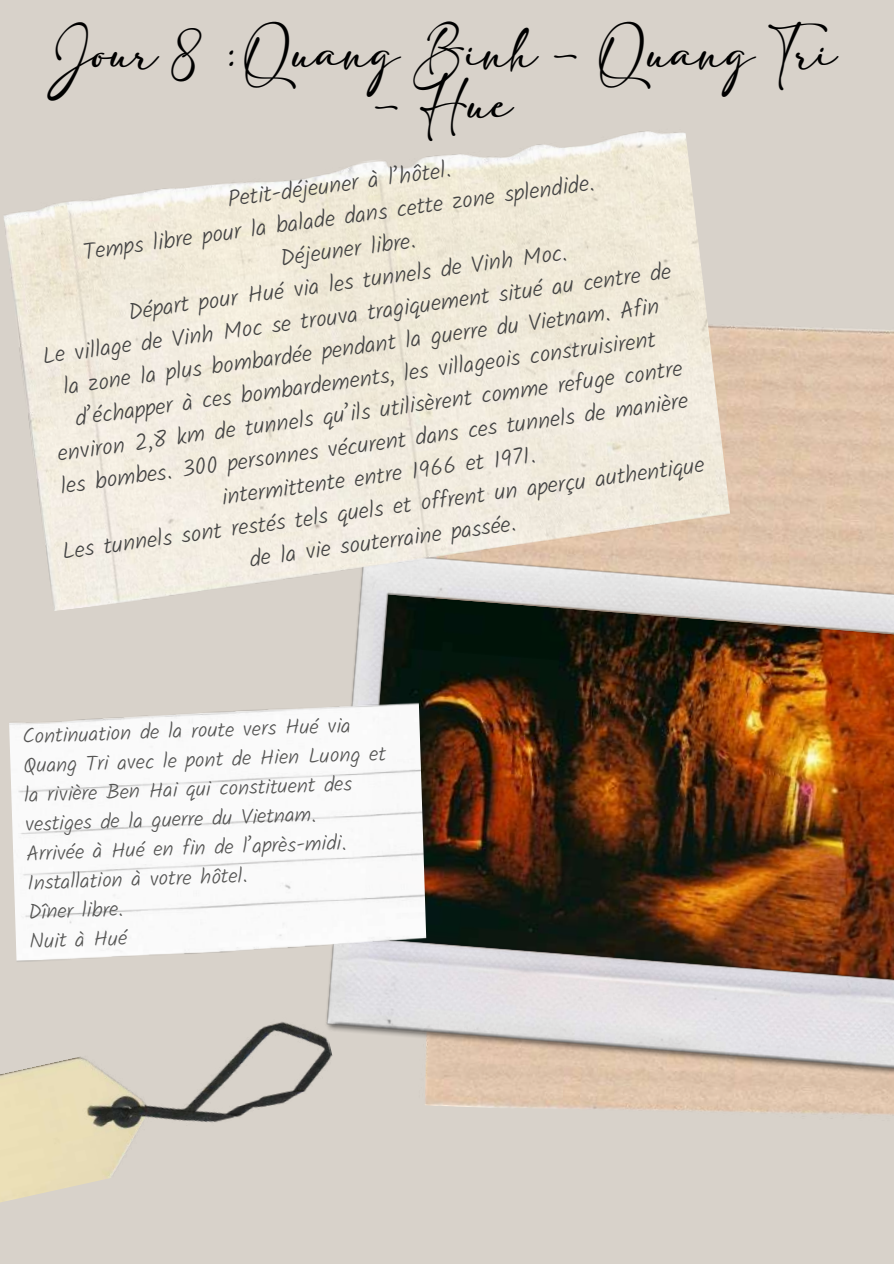
<style>
.page{position:relative;width:894px;height:1264px;background:#fff}
.page>*{position:absolute;margin:0;border:0;box-sizing:border-box;transform-origin:0 0}
.t1{font:37.5px "adelia";color:#000}
.t2{font:300 23.4px/32.7px "Kalam";color:#444;text-align:center}
.t3{font:300 21.3px/29.2px "Kalam";color:#545453}
</style>
<div class="page">
<div style="left:0;top:0;width:893px;height:1263px;background:#d8d2ca"></div>
<img style="left:425px;top:326px;width:468px;height:789px">
<img style="left:327px;top:549px;width:566px;height:530px">
<img style="left:9px;top:699px;width:417px;height:263px">
<img style="left:4px;top:131px;width:728px;height:480px">
<img style="left:0;top:1003px;width:348px;height:199px">
<h1 class="t1" style="left:48px;top:39px;width:790px">Jour 8 :Quang Binh - Quang Tri</h1>
<h1 class="t1" style="left:371px;top:91px;width:142px">- Hue</h1>
<p class="t2" style="left:15px;top:213px;width:649px;rotate:-8deg">Petit-déjeuner à l’hôtel.<br>Temps libre pour la balade dans cette zone splendide.<br>Déjeuner libre.<br>Départ pour Hué via les tunnels de Vinh Moc.<br>Le village de Vinh Moc se trouva tragiquement situé au centre de la zone la plus bombardée pendant la guerre du Vietnam. Afin d’échapper à ces bombardements, les villageois construisirent environ 2,8 km de tunnels qu’ils utilisèrent comme refuge contre les bombes. 300 personnes vécurent dans ces tunnels de manière intermittente entre 1966 et 1971.<br>Les tunnels sont restés tels quels et offrent un aperçu authentique de la vie souterraine passée.</p>
<p class="t3" style="left:21px;top:721px;width:364px;rotate:-2deg">Continuation de la route vers Hué via<br>Quang Tri avec le pont de Hien Luong et la rivière Ben Hai qui constituent des vestiges de la guerre du Vietnam.<br>Arrivée à Hué en fin de l’après-midi.<br>Installation à votre hôtel.<br>Dîner libre.<br>Nuit à Hué</p>
</div>
